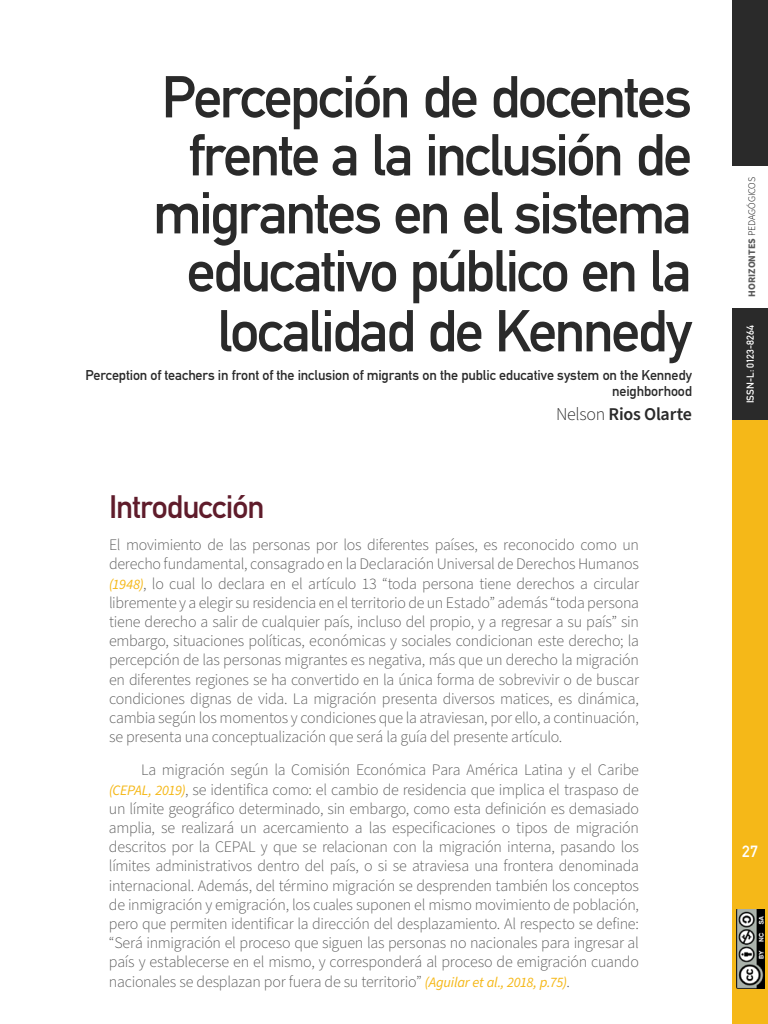
<style>
.page{position:relative;width:768px;height:1024px;background:#fff}
.page>*{position:absolute;margin:0;border:0;box-sizing:border-box;transform-origin:0 0}
.t1{font:700 58px/58.5px "DIN Alternate";letter-spacing:-.045em;color:#2a2a2a;text-align:right}
.t2{font:700 32px "DIN Alternate";letter-spacing:-.03em;color:#5f1c2b}
.t3{font:600 18px "Source Sans Pro";letter-spacing:-.015em;color:#2a2a2a}
.t4{font:300 16px/19.2px "Source Sans Pro";letter-spacing:-.015em;color:#5a5a5a;text-align:justify}
.t5{font:700 16px "DIN Alternate";color:#fff}
.t6{font:700 14px/16px "DIN Alternate";letter-spacing:-.01em;color:#2a2a2a;text-align:right}
.t7{font:300 10px "Source Sans Pro";letter-spacing:-.015em;color:#000}
.t8{font:700 10px "DIN Alternate";letter-spacing:.01em;color:#fff}
.s1{font-weight:300}
.s2{font-weight:400;font-style:italic;font-size:14.4px;color:#f5b818}
.s3{font-weight:700;color:#5a5a5a}
</style>
<div class="page">
<div style="left:732px;top:420px;width:36px;height:604px;background:#f5b818"></div>
<div style="left:732px;top:0;width:36px;height:166px;background:#2a2a2a"></div>
<div style="left:732px;top:308px;width:36px;height:112px;background:#2a2a2a"></div>
<img style="left:736px;top:909px;width:28px;height:80px">
<h1 class="t1" style="left:153px;top:64px;width:541px">Percepción de docentes frente a la inclusión de migrantes en el sistema educativo público en la localidad de Kennedy</h1>
<p class="t6" style="left:85px;top:367px;width:608px">Perception of teachers in front of the inclusion of migrants on the public educative system on the Kennedy neighborhood</p>
<p class="t3" style="left:556px;top:402px;width:137px"><span class="s1">Nelson</span> Rios Olarte</p>
<h2 class="t2" style="left:109px;top:482px;width:157px">Introducción</h2>
<p class="t4" style="left:109px;top:536px;width:532px">El movimiento de las personas por los diferentes países, es reconocido como un derecho fundamental, consagrado en la Declaración Universal de Derechos Humanos <span class="s2">(1948)</span>, lo cual lo declara en el artículo 13 “toda persona tiene derechos a circular libremente y a elegir su residencia en el territorio de un Estado” además “toda persona tiene derecho a salir de cualquier país, incluso del propio, y a regresar a su país” sin embargo, situaciones políticas, económicas y sociales condicionan este derecho; la percepción de las personas migrantes es negativa, más que un derecho la migración en diferentes regiones se ha convertido en la única forma de sobrevivir o de buscar condiciones dignas de vida. La migración presenta diversos matices, es dinámica, cambia según los momentos y condiciones que la atraviesan, por ello, a continuación, se presenta una conceptualización que será la guía del presente artículo.</p>
<p class="t4" style="left:109px;top:761px;width:532px;text-indent:32px">La migración según la Comisión Económica Para América Latina y el Caribe <span class="s2">(CEPAL, 2019)</span>, se identifica como: el cambio de residencia que implica el traspaso de un límite geográfico determinado, sin embargo, como esta definición es demasiado amplia, se realizará un acercamiento a las especificaciones o tipos de migración descritos por la CEPAL y que se relacionan con la migración interna, pasando los límites administrativos dentro del país, o si se atraviesa una frontera denominada internacional. Además, del término migración se desprenden también los conceptos de inmigración y emigración, los cuales suponen el mismo movimiento de población, pero que permiten identificar la dirección del desplazamiento. Al respecto se define: “Será inmigración el proceso que siguen las personas no nacionales para ingresar al país y establecerse en el mismo, y corresponderá al proceso de emigración cuando nacionales se desplazan por fuera de su territorio” <span class="s2">(Aguilar et al., 2018, p.75)</span>.</p>
<p class="t7" style="left:745px;top:297px;width:121px;rotate:-90deg"><span class="s3">HORIZONTES</span> PEDAGÓGICOS</p>
<p class="t8" style="left:743px;top:403px;width:80px;rotate:-90deg">ISSN-L: 0123-8264</p>
<p class="t5" style="left:742px;top:839px;width:17px">27</p>
</div>
